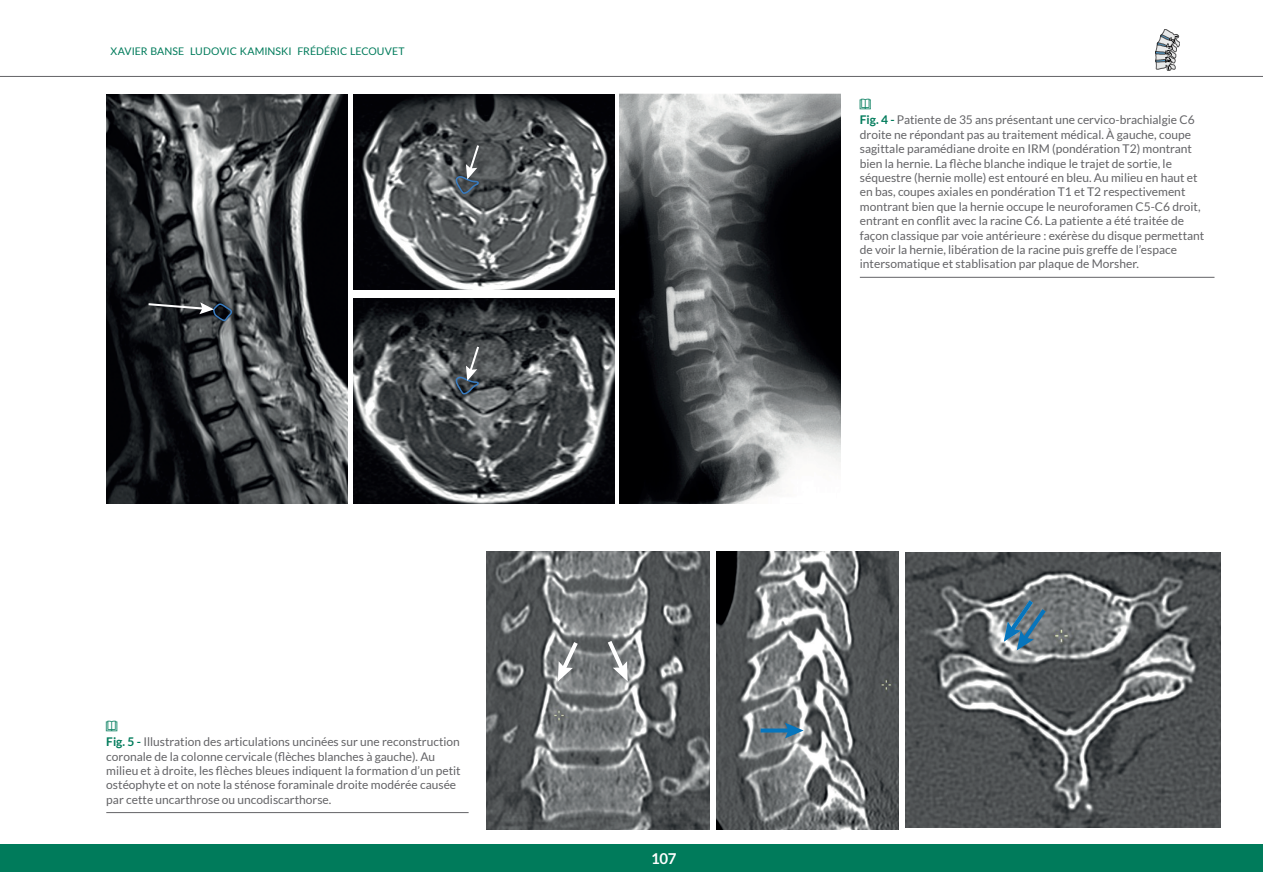
<style>
.page{position:relative;width:1263px;height:893px;background:#fff}
.page>*{position:absolute;margin:0;border:0;box-sizing:border-box;transform-origin:0 0}
.t1{font:700 15px "Lato";color:#fff}
.t2{font:12px/14.4px "Lato";color:#636366}
.t3{font:10.5px "Lato";letter-spacing:.005em;color:#007b5b}
.s1{font-family:"Holo Lens MDL2 Assets";color:#007b5b}
.s2{font-weight:700;color:#007b5b}
</style>
<div class="page">
<img style="left:106px;top:95px;width:242px;height:409px">
<img style="left:353px;top:95px;width:261px;height:195px">
<img style="left:353px;top:298px;width:261px;height:206px">
<img style="left:620px;top:94px;width:220px;height:409px">
<svg style="left:146px;top:302px;width:87px;height:21px"></svg>
<svg style="left:456px;top:143px;width:25px;height:52px"></svg>
<svg style="left:456px;top:344px;width:25px;height:51px"></svg>
<img style="left:486px;top:551px;width:224px;height:278px">
<img style="left:717px;top:552px;width:181px;height:277px">
<img style="left:905px;top:553px;width:315px;height:274px">
<svg style="left:604px;top:636px;width:24px;height:45px"></svg>
<svg style="left:558px;top:638px;width:23px;height:43px"></svg>
<svg style="left:1004px;top:596px;width:46px;height:54px"></svg>
<svg style="left:760px;top:728px;width:25px;height:4px"></svg>
<svg style="left:785px;top:723px;width:19px;height:15px"></svg>
<hr style="left:860px;top:277px;width:354px;height:1px;background:#636366">
<hr style="left:106px;top:812px;width:363px;height:1px;background:#636366">
<div style="left:0;top:844px;width:1263px;height:28px;background:#007b5b"></div>
<hr style="left:0;top:76px;width:1263px;height:1px;background:#636366">
<svg style="left:1155px;top:29px;width:25px;height:41px"></svg>
<p class="t3" style="left:111px;top:45px;width:295px">XAVIER BANSE LUDOVIC KAMINSKI FRÉDÉRIC LECOUVET</p>
<p class="t2" style="left:106px;top:720px;width:356px"><span class="s1">/<br></span><span class="s2">Fig. 5 -</span> I llustration des articulations uncinées sur une reconstruction coronale de la colonne cervicale (flèches blanches à gauche). Au milieu et à droite, les flèches bleues indiquent la formation d’un petit ostéophyte et on note la sténose foraminale droite modérée causée par cette uncarthrose ou uncodiscarthorse.</p>
<p class="t2" style="left:860px;top:98px;width:346px"><span class="s1">/<br></span><span class="s2">Fig. 4 -</span> Patiente de 35 ans présentant une cervico-brachialgie C6 droite ne répondant pas au traitement médical. À gauche, coupe sagittale paramédiane droite en IRM (pondération T2) montrant bien la hernie. La flèche blanche indique le trajet de sortie, le séquestre (hernie molle) est entouré en bleu. Au milieu en haut et en bas, coupes axiales en pondération T1 et T2 respectivement montrant bien que la hernie occupe le neuroforamen C5-C6 droit, entrant en conflit avec la racine C6. La patiente a été traitée de façon classique par voie antérieure : exérèse du disque permettant de voir la hernie, libération de la racine puis greffe de l’espace intersomatique et stablisation par plaque de Morsher.</p>
<p class="t1" style="left:651px;top:850px;width:27px">107</p>
</div>
